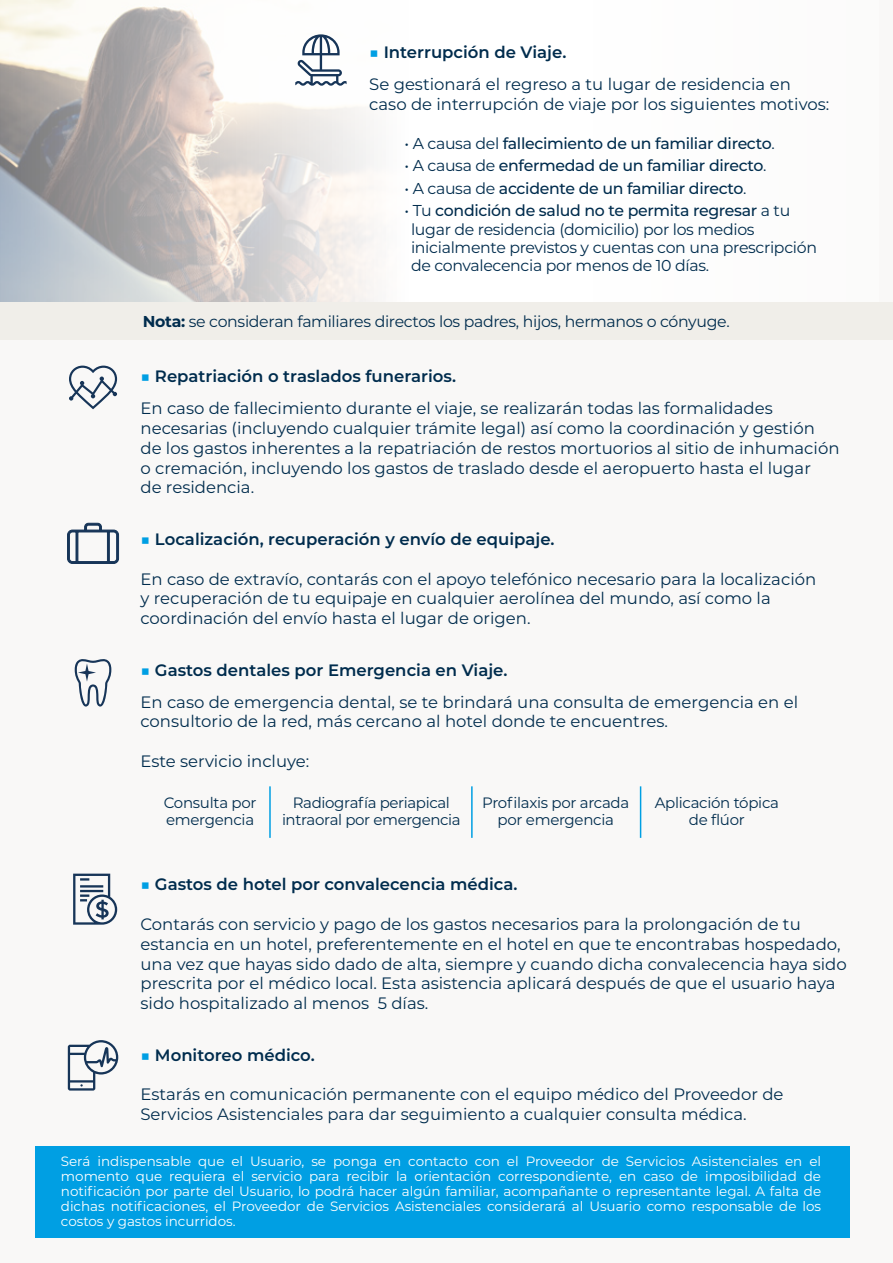
<style>
.page{position:relative;width:893px;height:1263px;background:#f9f8f7}
.page>*{position:absolute;margin:0;border:0;box-sizing:border-box;transform-origin:0 0}
.t1{font:16.5px/19.8px "Montserrat";color:#002c4d}
.t2{font:600 16.5px "Montserrat";color:#002c4d}
.t3{font:15.75px/18px "Montserrat";letter-spacing:-.02em;color:#002c4d}
.t4{font:500 15.75px "Montserrat";letter-spacing:-.02em;color:#002c4d}
.t5{font:15px/16.5px "Montserrat";letter-spacing:-.02em;color:#002c4d;text-align:center}
.t6{font:13.5px/15px "Montserrat";letter-spacing:-.005em;color:#fff;text-align:justify}
.s1{font-weight:600;color:#009fe3}
.s2{font-weight:600}
.s3{font-weight:400}
.s4{font-weight:700}
.s5{color:#009fe3}
</style>
<div class="page">
<svg style="left:0;top:0;width:355px;height:302px"></svg>
<div style="left:515px;top:0;width:363px;height:339px;background:#fdfdfd"></div>
<svg style="left:295px;top:34px;width:52px;height:52px"></svg>
<svg style="left:69px;top:366px;width:48px;height:43px"></svg>
<svg style="left:75px;top:659px;width:36px;height:47px"></svg>
<svg style="left:73px;top:874px;width:44px;height:51px"></svg>
<svg style="left:68px;top:1040px;width:50px;height:50px"></svg>
<svg style="left:67px;top:523px;width:52px;height:41px"></svg>
<hr style="left:269px;top:786px;width:2px;height:52px;background:#009fe3">
<hr style="left:471px;top:786px;width:2px;height:52px;background:#009fe3">
<hr style="left:640px;top:786px;width:1px;height:52px;background:#009fe3">
<div style="left:0;top:302px;width:893px;height:37px;background:#f0eee9"></div>
<div style="left:35px;top:1146px;width:814px;height:91px;background:#009fe3"></div>
<p class="t1" style="left:369px;top:36px;width:423px;line-height:31.8px"><span class="s1">■</span> <span class="s2">Interrupción de Viaje.<br></span>Se gestionará el regreso a tu lugar de residencia en</p>
<p class="t1" style="left:369px;top:94px;width:462px">caso de interrupción de viaje por los siguientes motivos:</p>
<p class="t4" style="left:405px;top:132px;width:372px"><span class="s3">• A causa del</span> fallecimiento de un familiar directo<span class="s3">.</span></p>
<p class="t4" style="left:405px;top:155px;width:363px"><span class="s3">• A causa de</span> enfermedad de un familiar directo<span class="s3">.</span></p>
<p class="t4" style="left:405px;top:177px;width:343px"><span class="s3">• A causa de</span> accidente de un familiar directo<span class="s3">.</span></p>
<p class="t4" style="left:405px;top:200px;width:387px"><span class="s3">• Tu</span> condición de salud no te permita regresar <span class="s3">a tu</span></p>
<p class="t3" style="left:411px;top:219px;width:407px">lugar de residencia (domicilio) por los medios inicialmente previstos y cuentas con una prescripción de convalecencia por menos de 10 días.</p>
<p class="t3" style="left:143px;top:312px;width:588px"><span class="s4">Nota:</span> se consideran familiares directos los padres, hijos, hermanos o cónyuge.</p>
<p class="t1" style="left:140px;top:360px;width:634px;line-height:31.8px"><span class="s1">■</span> <span class="s2">Repatriación o traslados funerarios.<br></span>En caso de fallecimiento durante el viaje, se realizarán todas las formalidades</p>
<p class="t1" style="left:140px;top:418px;width:700px">necesarias (incluyendo cualquier trámite legal) así como la coordinación y gestión de los gastos inherentes a la repatriación de restos mortuorios al sitio de inhumación o cremación, incluyendo los gastos de traslado desde el aeropuerto hasta el lugar<br>de residencia.</p>
<p class="t2" style="left:140px;top:527px;width:416px"><span class="s5">■</span> Localización, recuperación y envío de equipaje.</p>
<p class="t1" style="left:140px;top:568px;width:677px">En caso de extravío, contarás con el apoyo telefónico necesario para la localización y recuperación de tu equipaje en cualquier aerolínea del mundo, así como la coordinación del envío hasta el lugar de origen.</p>
<p class="t1" style="left:140px;top:653px;width:659px;line-height:31.8px"><span class="s1">■</span> <span class="s2">Gastos dentales por Emergencia en Viaje.<br></span>En caso de emergencia dental, se te brindará una consulta de emergencia en el</p>
<p class="t1" style="left:140px;top:711px;width:529px">consultorio de la red, más cercano al hotel donde te encuentres.</p>
<p class="t1" style="left:140px;top:751px;width:170px">Este servicio incluye:</p>
<p class="t5" style="left:164px;top:794px;width:94px;text-align:left">Consulta por emergencia</p>
<p class="t5" style="left:282px;top:794px;width:180px">Radiografía periapical intraoral por emergencia</p>
<p class="t5" style="left:482px;top:794px;width:148px">Profilaxis por arcada por emergencia</p>
<p class="t5" style="left:655px;top:794px;width:126px">Aplicación tópica de flúor</p>
<p class="t2" style="left:140px;top:873px;width:379px"><span class="s5">■</span> Gastos de hotel por convalecencia médica.</p>
<p class="t1" style="left:140px;top:914px;width:708px">Contarás con servicio y pago de los gastos necesarios para la prolongación de tu estancia en un hotel, preferentemente en el hotel en que te encontrabas hospedado, una vez que hayas sido dado de alta, siempre y cuando dicha convalecencia haya sido prescrita por el médico local. Esta asistencia aplicará después de que el usuario haya sido hospitalizado al menos 5 días.</p>
<p class="t2" style="left:140px;top:1043px;width:176px"><span class="s5">■</span> Monitoreo médico.</p>
<p class="t1" style="left:140px;top:1084px;width:645px">Estarás en comunicación permanente con el equipo médico del Proveedor de<br>Servicios Asistenciales para dar seguimiento a cualquier consulta médica.</p>
<p class="t6" style="left:61px;top:1153px;width:762px">Será indispensable que el Usuario, se ponga en contacto con el Proveedor de Servicios Asistenciales en el momento que requiera el servicio para recibir la orientación correspondiente, en caso de imposibilidad de notificación por parte del Usuario, lo podrá hacer algún familiar, acompañante o representante legal. A falta de dichas notificaciones, el Proveedor de Servicios Asistenciales considerará al Usuario como responsable de los costos y gastos incurridos.</p>
</div>
